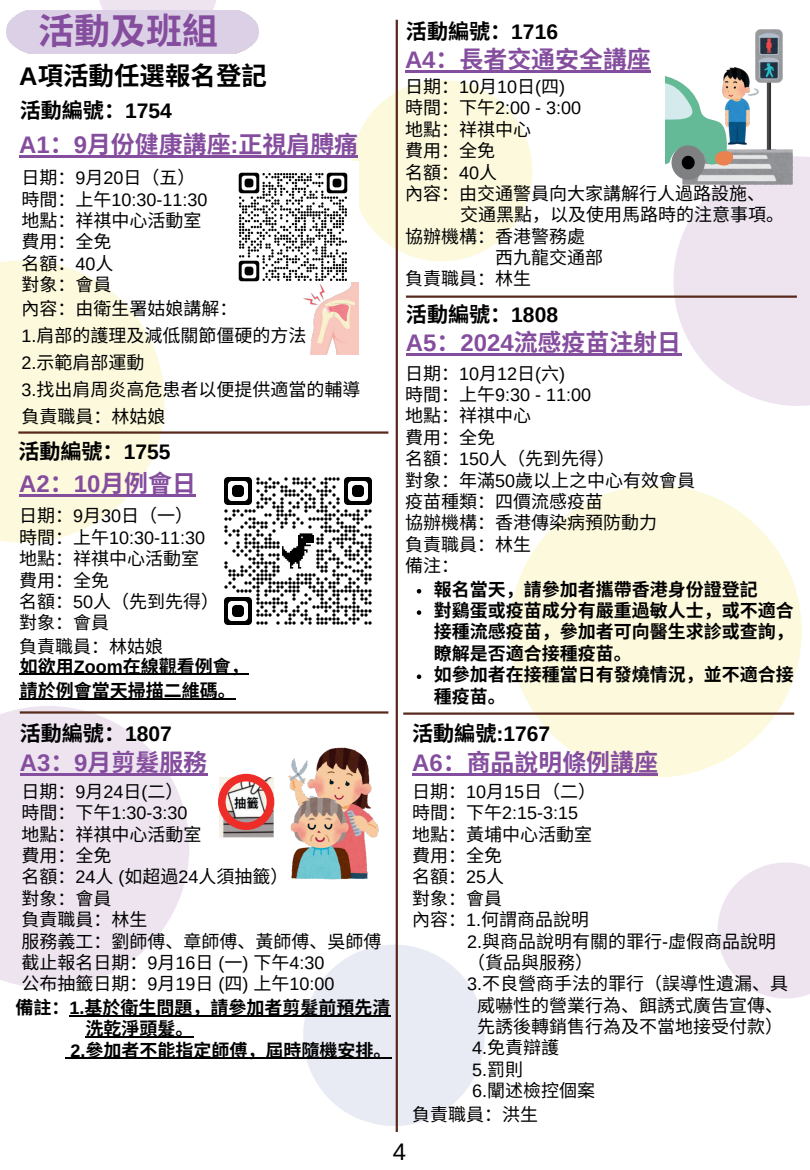
<style>
.page{position:relative;width:810px;height:1170px;background:#fff}
.page>*{position:absolute;margin:0;border:0;box-sizing:border-box;transform-origin:0 0}
.t1{font:700 36px "Noto Sans CJ Ksc";color:#854d9e}
.t2{font:700 25.5px "Noto Sans CJ Ksc";color:#000}
.t3{font:700 24px "Noto Sans CJ Ksc";color:#854d9e}
.t4{font:24px "Arimo";color:#000}
.t5{font:700 21px "Noto Sans CJ Ksc";color:#000}
.t6{font:700 21px "Arimo";color:#000}
.t7{font:18px/21.3px "Noto Sans CJ Ksc";color:#000}
.t8{font:700 18px/21.3px "Noto Sans CJ Ksc";color:#000}
.t9{font:18px "Arimo";color:#000}
.s1{font-family:"Arimo"}
.s2{font-family:"Noto Sans CJ Ksc"}
</style>
<div class="page">
<svg style="left:0;top:260px;width:165px;height:283px;fill:#fdf9dc"></svg>
<svg style="left:303px;top:945px;width:182px;height:181px"></svg>
<svg style="left:509px;top:485px;width:293px;height:292px;fill:#fdf9dc"></svg>
<svg style="left:351px;top:80px;width:181px;height:181px"></svg>
<svg style="left:0;top:706px;width:189px;height:282px;fill:#ede4f0"></svg>
<svg style="left:718px;top:862px;width:92px;height:137px"></svg>
<svg style="left:99px;top:0;width:117px;height:10px"></svg>
<hr style="left:19px;top:155px;width:339px;height:2px;background:#854d9e">
<hr style="left:396px;top:20px;width:2px;height:1112px;background:#572a1d">
<hr style="left:18px;top:431px;width:370px;height:3px;background:#572a1d">
<hr style="left:20px;top:711px;width:368px;height:3px;background:#572a1d">
<img style="left:220px;top:830px;width:54px;height:8px">
<svg style="left:218px;top:774px;width:56px;height:56px"></svg>
<img style="left:288px;top:747px;width:91px;height:133px">
<hr style="left:406px;top:296px;width:391px;height:2px;background:#572a1d">
<img style="left:238px;top:162px;width:120px;height:121px">
<img style="left:303px;top:283px;width:55px;height:72px">
<hr style="left:19px;top:494px;width:177px;height:2px;background:#854d9e">
<img style="left:224px;top:477px;width:148px;height:148px">
<img style="left:756px;top:30px;width:27px;height:5px">
<svg style="left:665px;top:35px;width:145px;height:371px"></svg>
<hr style="left:70px;top:1015px;width:321px;height:1px;background:#000">
<hr style="left:86px;top:1036px;width:108px;height:2px;background:#000">
<hr style="left:71px;top:1058px;width:321px;height:1px;background:#000">
<hr style="left:20px;top:674px;width:229px;height:1px;background:#000">
<hr style="left:20px;top:699px;width:216px;height:1px;background:#000">
<hr style="left:20px;top:773px;width:187px;height:3px;background:#854d9e">
<hr style="left:405px;top:71px;width:246px;height:2px;background:#854d9e">
<hr style="left:406px;top:353px;width:275px;height:2px;background:#854d9e">
<svg style="left:417px;top:589px;width:4px;height:4px"></svg>
<svg style="left:417px;top:610px;width:4px;height:5px"></svg>
<svg style="left:417px;top:674px;width:4px;height:5px"></svg>
<hr style="left:412px;top:773px;width:246px;height:3px;background:#854d9e">
<hr style="left:403px;top:712px;width:391px;height:3px;background:#572a1d">
<h1 class="t1" style="left:38px;top:11px;width:182px">活動及班組</h1>
<h2 class="t2" style="left:19px;top:62px;width:249px"><span class="s1">A</span>項活動任選報名登記</h2>
<p class="t5" style="left:20px;top:99px;width:154px">活動編號：<span class="s1">1754</span></p>
<h3 class="t3" style="left:19px;top:131px;width:340px"><span class="s1">A1</span>：<span class="s1">9</span>月份健康講座<span class="s1">:</span>正視肩膊痛</h3>
<p class="t7" style="left:22px;top:167px;width:176px">日期：<span class="s1">9</span>月<span class="s1">20</span>日（五）</p>
<p class="t9" style="left:22px;top:188px;width:188px"><span class="s2">時間：上午</span>10:30-11:30</p>
<p class="t7" style="left:22px;top:210px;width:182px">地點：祥祺中心活動室費用：全免<br>名額：<span class="s1">40</span>人<br>對象：會員</p>
<p class="t7" style="left:22px;top:295px;width:341px;line-height:27px">內容：由衛生署姑娘講解：<br><span class="s1">1.</span>肩部的護理及減低關節僵硬的方法<br><span class="s1">2.</span>示範肩部運動<br><span class="s1">3.</span>找出肩周炎高危患者以便提供適當的輔導負責職員：林姑娘</p>
<p class="t5" style="left:18px;top:439px;width:154px">活動編號：<span class="s1">1755</span></p>
<h3 class="t3" style="left:19px;top:470px;width:171px"><span class="s1">A2</span>：<span class="s1">10</span>月例會日</h3>
<p class="t7" style="left:19px;top:506px;width:176px">日期：<span class="s1">9</span>月<span class="s1">30</span>日（一）</p>
<p class="t9" style="left:19px;top:526px;width:188px"><span class="s2">時間：上午</span>10:30-11:30</p>
<p class="t7" style="left:19px;top:548px;width:202px">地點：祥祺中心活動室費用：全免<br>名額：<span class="s1">50</span>人（先到先得）對象：會員</p>
<p class="t7" style="left:19px;top:636px;width:146px">負責職員：林姑娘</p>
<p class="t8" style="left:20px;top:654px;width:230px;line-height:24.8px">如欲用<span class="s1">Zoom</span>在線觀看例會，請於例會當天掃描二維碼。</p>
<p class="t5" style="left:20px;top:721px;width:154px">活動編號：<span class="s1">1807</span></p>
<h3 class="t3" style="left:20px;top:749px;width:189px"><span class="s1">A3</span>：<span class="s1">9</span>月剪髮服務</h3>
<p class="t7" style="left:22px;top:781px;width:164px">日期：<span class="s1">9</span>月<span class="s1">24</span>日<span class="s1">(</span>二）</p>
<p class="t9" style="left:22px;top:802px;width:168px"><span class="s2">時間：下午</span>1:30-3:30</p>
<p class="t7" style="left:22px;top:824px;width:362px">地點：祥祺中心活動室<br>費用：全免<br>名額：<span class="s1">24</span>人 <span class="s1">(</span>如超過<span class="s1">24</span>人須抽籤）<br>對象：會員<br>負責職員：林生<br>服務義工：劉師傅、章師傅、黃師傅、吳師傅截止報名日期：<span class="s1">9</span>月 <span class="s1">16</span>日 <span class="s1">(</span>一<span class="s1">)</span> 下午<span class="s1">4:30<br></span>公布抽籤日期：<span class="s1">9</span>月 <span class="s1">19</span>日 <span class="s1">(</span>四<span class="s1">)</span> 上午<span class="s1">10:00</span></p>
<p class="t8" style="left:16px;top:997px;width:377px">備註：<span class="s1">1.</span>基於衛生問題，請參加者剪髮前預先清</p>
<p class="t8" style="left:86px;top:1019px;width:109px">洗乾淨頭髮。</p>
<p class="t8" style="left:71px;top:1040px;width:323px"><span class="s1">2.</span>參加者不能指定師傅，屆時隨機安排。</p>
<p class="t5" style="left:406px;top:19px;width:154px">活動編號：<span class="s1">1716</span></p>
<h3 class="t3" style="left:405px;top:46px;width:247px"><span class="s1">A4</span>：長者交通安全講座</h3>
<p class="t7" style="left:405px;top:76px;width:162px">日期：<span class="s1">10</span>月 <span class="s1">10</span>日<span class="s1">(</span>四<span class="s1">)</span></p>
<p class="t9" style="left:405px;top:97px;width:178px"><span class="s2">時間：下午</span>2:00 - 3:00</p>
<p class="t7" style="left:405px;top:119px;width:126px">地點：祥祺中心</p>
<p class="t7" style="left:405px;top:140px;width:91px">費用：全免</p>
<p class="t7" style="left:405px;top:162px;width:92px">名額：<span class="s1">40</span>人</p>
<p class="t7" style="left:405px;top:183px;width:361px">內容：由交通警員向大家講解行人過路設施、</p>
<p class="t7" style="left:460px;top:204px;width:325px">交通黑點，以及使用馬路時的注意事項。</p>
<p class="t7" style="left:405px;top:226px;width:181px">協辦機構：香港警務處</p>
<p class="t7" style="left:495px;top:247px;width:109px">西九龍交通部</p>
<p class="t7" style="left:405px;top:269px;width:125px">負責職員：林生</p>
<p class="t5" style="left:406px;top:302px;width:154px">活動編號：<span class="s1">1808</span></p>
<h3 class="t3" style="left:406px;top:328px;width:269px"><span class="s1">A5</span>：<span class="s1">2024</span>流感疫苗注射日</h3>
<p class="t7" style="left:405px;top:363px;width:162px">日期：<span class="s1">10</span>月 <span class="s1">12</span>日<span class="s1">(</span>六<span class="s1">)</span></p>
<p class="t9" style="left:405px;top:384px;width:188px"><span class="s2">時間：上午</span>9:30 - 11:00</p>
<p class="t7" style="left:405px;top:406px;width:292px">地點：祥祺中心<br>費用：全免<br>名額：<span class="s1">150</span>人（先到先得）<br>對象：年滿<span class="s1">50</span>歲以上之中心有效會員疫苗種類：四價流感疫苗<br>協辦機構：香港傳染病預防動力<br>負責職員：林生<br>備注：</p>
<p class="t8" style="left:434px;top:579px;width:361px">報名當天，請參加者攜帶香港身份證登記<br>對鷄蛋或疫苗成分有嚴重過敏人士，或不適合接種流感疫苗，參加者可向醫生求診或查詢，瞭解是否適合接種疫苗。<br>如參加者在接種當日有發燒情況，並不適合接種疫苗。</p>
<p class="t6" style="left:412px;top:719px;width:140px"><span class="s2">活動編號</span>:1767</p>
<h3 class="t3" style="left:412px;top:749px;width:247px"><span class="s1">A6</span>：商品說明條例講座</h3>
<p class="t7" style="left:412px;top:781px;width:186px">日期：<span class="s1">10</span>月 <span class="s1">15</span>日（二）</p>
<p class="t9" style="left:412px;top:802px;width:168px"><span class="s2">時間：下午</span>2:15-3:15</p>
<p class="t7" style="left:412px;top:824px;width:181px">地點：黃埔中心活動室</p>
<p class="t7" style="left:412px;top:845px;width:91px">費用：全免</p>
<p class="t7" style="left:412px;top:867px;width:92px">名額：<span class="s1">25</span>人</p>
<p class="t7" style="left:412px;top:888px;width:91px">對象：會員</p>
<p class="t7" style="left:412px;top:909px;width:179px">內容：<span class="s1">1.</span>何謂商品說明</p>
<p class="t7" style="left:467px;top:931px;width:311px"><span class="s1">2.</span>與商品說明有關的罪行<span class="s1">-</span>虛假商品說明</p>
<p class="t7" style="left:467px;top:952px;width:127px">（貨品與服務）</p>
<p class="t7" style="left:467px;top:974px;width:323px"><span class="s1">3.</span>不良營商手法的罪行（誤導性遺漏、具</p>
<p class="t7" style="left:477px;top:995px;width:308px">威嚇性的營業行為、餌誘式廣告宣傳、</p>
<p class="t7" style="left:477px;top:1016px;width:308px">先誘後轉銷售行為及不當地接受付款）</p>
<p class="t7" style="left:472px;top:1038px;width:89px"><span class="s1">4.</span>免責辯護</p>
<p class="t9" style="left:472px;top:1058px;width:53px">5.<span class="s2">罰則</span></p>
<p class="t7" style="left:412px;top:1079px;width:185px;line-height:23.7px;text-indent:60px"><span class="s1">6.</span>闡述檢控個案負責職員：洪生</p>
<h3 class="t4" style="left:393px;top:1136px;width:15px">4</h3>
</div>
